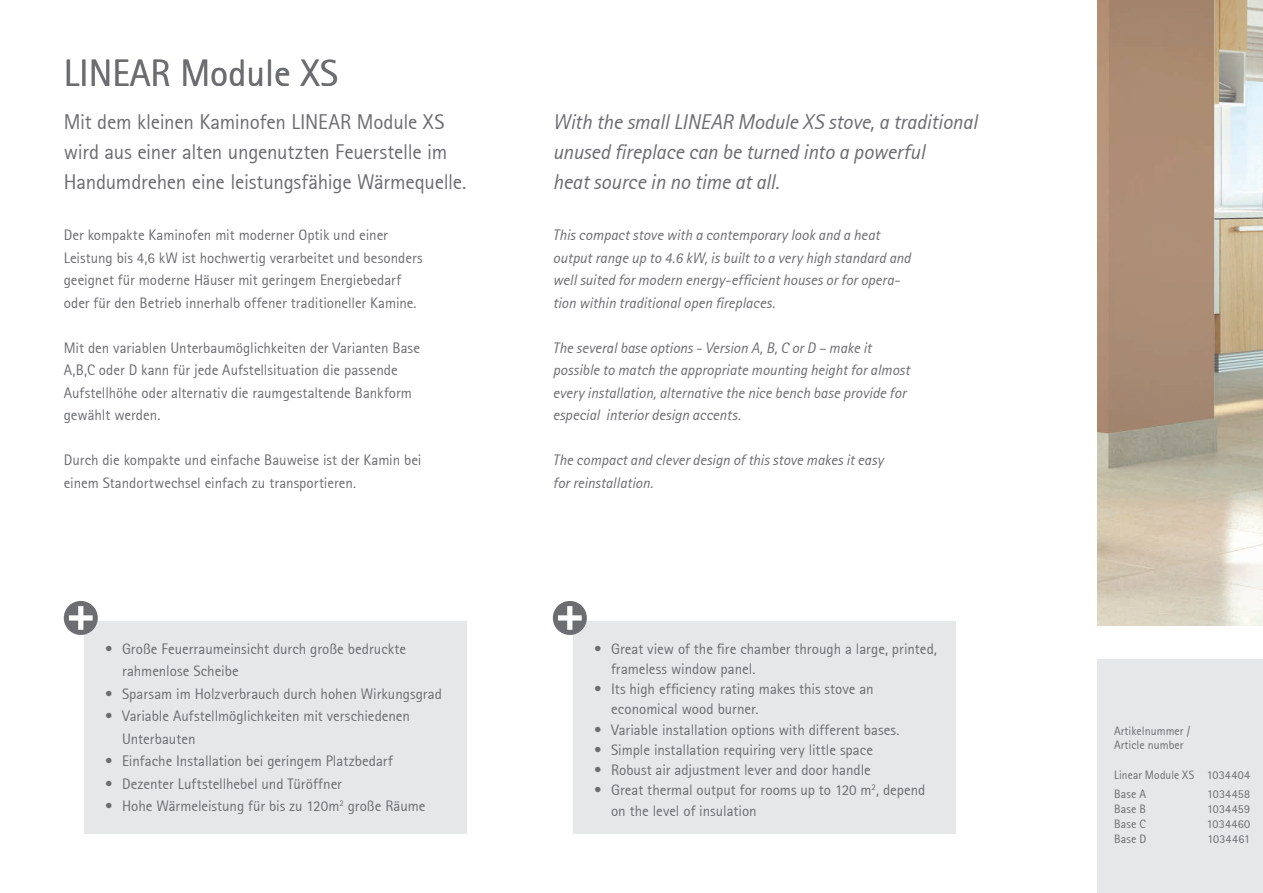
<style>
.page{position:relative;width:1263px;height:893px;background:#fff}
.page>*{position:absolute;margin:0;border:0;box-sizing:border-box;transform-origin:0 0}
.t1{font:37.5px "Rotis Sans Serif";color:#6c6d70}
.t2{font:21px/30px "Rotis Sans Serif";letter-spacing:-.015em;color:#6c6d70}
.t3{font:italic 21px/30px "Rotis Sans Serif";letter-spacing:-.01em;color:#6c6d70}
.t4{font:15px/22.5px "Rotis Sans Serif";color:#6c6d70}
.t5{font:italic 15px/22.5px "Rotis Sans Serif";color:#6c6d70}
.t6{font:12px/14.4px "Rotis Sans Serif";letter-spacing:.005em;color:#6c6d70}
.t7{font:12px/19.2px "Rotis Sans Serif";letter-spacing:.005em;color:#6c6d70;scale:.96 1}
.t8{font:12px "Rotis Sans Serif";letter-spacing:.025em;color:#6c6d70}
</style>
<div class="page">
<img style="left:1097px;top:0;width:166px;height:625px">
<div style="left:1097px;top:659px;width:166px;height:234px;background:#e6e7e9"></div>
<div style="left:84px;top:621px;width:382px;height:212px;background:#e6e7e9"></div>
<svg style="left:64px;top:601px;width:34px;height:34px"></svg>
<div style="left:573px;top:621px;width:382px;height:212px;background:#e6e7e9"></div>
<svg style="left:553px;top:601px;width:34px;height:34px"></svg>
<h1 class="t1" style="left:64px;top:51px;width:276px">LINEAR Module XS</h1>
<h2 class="t2" style="left:64px;top:107px;width:404px">Mit dem kleinen Kaminofen LINEAR Module XS wird aus einer alten ungenutzten Feuerstelle im<br>Handumdrehen eine leistungsfähige Wärmequelle.</h2>
<p class="t4" style="left:64px;top:224px;width:360px">Der kompakte Kaminofen mit moderner Optik und einer Leistung bis 4,6 kW ist hochwertig verarbeitet und besonders geeignet für moderne Häuser mit geringem Energiebedarf oder für den Betrieb innerhalb offener traditioneller Kamine.</p>
<p class="t4" style="left:64px;top:336px;width:358px">Mit den variablen Unterbaumöglichkeiten der Varianten Base A,B,C oder D kann für jede Aufstellsituation die passende Aufstellhöhe oder alternativ die raumgestaltende Bankform gewählt werden.</p>
<p class="t4" style="left:64px;top:449px;width:359px">Durch die kompakte und einfache Bauweise ist der Kamin bei einem Standortwechsel einfach zu transportieren.</p>
<p class="t4" style="left:122px;top:637px;width:286px;text-indent:-17px">• Große Feuerraumeinsicht durch große bedruckte rahmenlose Scheibe</p>
<p class="t4" style="left:105px;top:682px;width:339px">• Sparsam im Holzverbrauch durch hohen Wirkungsgrad</p>
<p class="t4" style="left:122px;top:705px;width:289px;text-indent:-17px">• Variable Aufstellmöglichkeiten mit verschiedenen<br>Unterbauten</p>
<p class="t4" style="left:105px;top:750px;width:289px">• Einfache Installation bei geringem Platzbedarf</p>
<p class="t4" style="left:105px;top:772px;width:238px">• Dezenter Luftstellhebel und Türöffner</p>
<p class="t4" style="left:105px;top:795px;width:322px">• Hohe Wärmeleistung für bis zu 120m<sup>2</sup> große Räume</p>
<h2 class="t3" style="left:553px;top:107px;width:426px">With the small LINEAR Module XS stove, a traditional unused fireplace can be turned into a powerful<br>heat source in no time at all.</h2>
<p class="t5" style="left:553px;top:224px;width:360px">This compact stove with a contemporary look and a heat output range up to 4.6 kW, is built to a very high standard and well suited for modern energy-efficient houses or for opera&shy;tion within traditional open fireplaces.</p>
<p class="t5" style="left:553px;top:336px;width:358px">The several base options - Version A, B, C or D – make it possible to match the appropriate mounting height for almost every installation, alternative the nice bench base provide for especial interior design accents.</p>
<p class="t5" style="left:553px;top:449px;width:332px">The compact and clever design of this stove makes it easy for reinstallation.</p>
<p class="t4" style="left:611px;top:638px;width:327px;line-height:20.2px;text-indent:-17px">• Great view of the fire chamber through a large, printed, frameless window panel.</p>
<p class="t4" style="left:611px;top:679px;width:264px;line-height:20.2px;text-indent:-17px">• Its high efficiency rating makes this stove an economical wood burner.</p>
<p class="t4" style="left:594px;top:718px;width:307px">• Variable installation options with different bases.</p>
<p class="t4" style="left:594px;top:738px;width:280px">• Simple installation requiring very little space</p>
<p class="t4" style="left:594px;top:759px;width:278px">• Robust air adjustment lever and door handle</p>
<p class="t4" style="left:611px;top:780px;width:316px;line-height:20.2px;text-indent:-17px">• Great thermal output for rooms up to 120 m<sup>2</sup>, depend on the level of insulation</p>
<p class="t6" style="left:1114px;top:723px;width:78px">Artikelnummer /<br>Article number</p>
<p class="t7" style="left:1114px;top:765px;width:143px">Linear Module XS 1034404<br>Base A</p>
<p class="t6" style="left:1207px;top:786px;width:45px">1034458</p>
<p class="t6" style="left:1114px;top:801px;width:33px">Base B</p>
<p class="t6" style="left:1207px;top:801px;width:45px">1034459</p>
<p class="t6" style="left:1114px;top:816px;width:33px">Base C</p>
<p class="t8" style="left:1207px;top:817px;width:45px">1034460</p>
<p class="t6" style="left:1114px;top:831px;width:34px">Base D</p>
<p class="t6" style="left:1207px;top:831px;width:44px">1034461</p>
</div>
